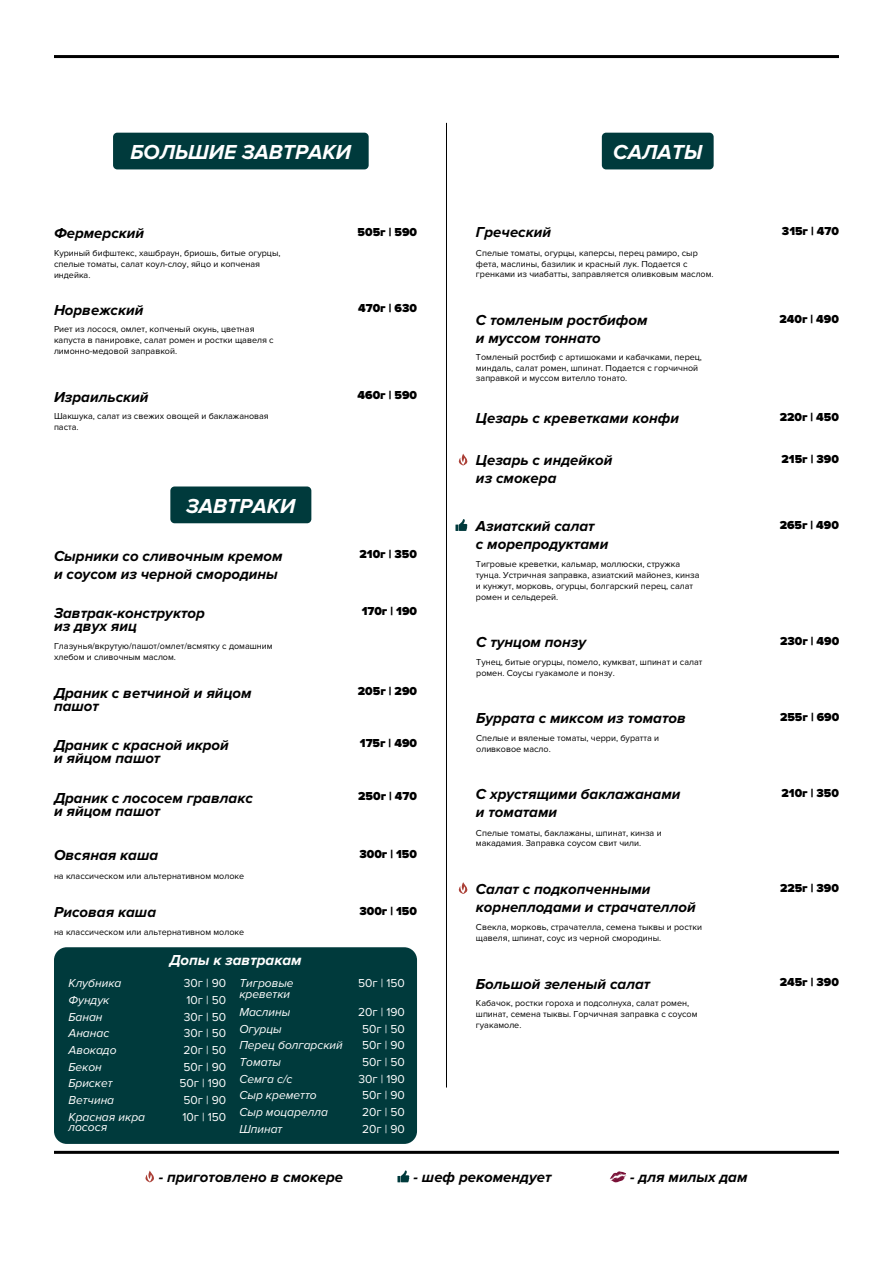
<style>
.page{position:relative;width:893px;height:1263px;background:#fff}
.page>*{position:absolute;margin:0;border:0;box-sizing:border-box;transform-origin:0 0}
.t1{font:italic 700 21px "Proxima Nova";color:#fff}
.t2{font:italic 700 15px/18px "Proxima Nova";color:#000}
.t3{font:italic 700 15px "Proxima Nova";color:#fff}
.t4{font:900 12px "Proxima Nova";color:#000}
.t5{font:italic 12px/16.6px "Proxima Nova";color:#fff}
.t6{font:12px/16.6px "Proxima Nova";color:#fff;text-align:justify}
.t7{font:9px/10.8px "Proxima Nova";color:#000}
</style>
<div class="page">
<svg style="left:145px;top:1170px;width:9px;height:12px"></svg>
<svg style="left:397px;top:1170px;width:12px;height:12px"></svg>
<svg style="left:610px;top:1171px;width:16px;height:11px"></svg>
<div style="left:170px;top:486px;width:141px;height:37px;background:#003a3c;border-radius:4px"></div>
<div style="left:54px;top:947px;width:363px;height:197px;background:#003a3c;border-radius:13px"></div>
<div style="left:113px;top:133px;width:256px;height:36px;background:#003a3c;border-radius:4px"></div>
<div style="left:602px;top:133px;width:112px;height:36px;background:#003a3c;border-radius:4px"></div>
<hr style="left:54px;top:55px;width:785px;height:3px;background:#000">
<hr style="left:54px;top:1151px;width:785px;height:3px;background:#000">
<hr style="left:446px;top:123px;width:1px;height:964px;background:#000">
<svg style="left:459px;top:454px;width:9px;height:11px"></svg>
<svg style="left:459px;top:882px;width:9px;height:12px"></svg>
<svg style="left:455px;top:519px;width:12px;height:12px"></svg>
<h1 class="t1" style="left:131px;top:140px;width:222px">БОЛЬШИЕ ЗАВТРАКИ</h1>
<h1 class="t1" style="left:613px;top:140px;width:90px">САЛАТЫ</h1>
<h2 class="t2" style="left:54px;top:225px;width:92px">Фермерский</h2>
<h3 class="t4" style="left:358px;top:225px;width:61px">505г | 590</h3>
<p class="t7" style="left:54px;top:248px;width:228px">Куриный бифштекс, хашбраун, бриошь, битые огурцы, спелые томаты, салат коул-слоу, яйцо и копченая индейка.</p>
<h2 class="t2" style="left:54px;top:301px;width:91px">Норвежский</h2>
<h3 class="t4" style="left:358px;top:301px;width:60px">470г | 630</h3>
<p class="t7" style="left:54px;top:324px;width:221px">Риет из лосося, омлет, копченый окунь, цветная капуста в панировке, салат ромен и ростки щавеля с лимонно-медовой заправкой.</p>
<h2 class="t2" style="left:54px;top:388px;width:96px">Израильский</h2>
<h3 class="t4" style="left:358px;top:388px;width:61px">460г | 590</h3>
<p class="t7" style="left:54px;top:411px;width:216px">Шакшука, салат из свежих овощей и баклажановая паста.</p>
<h1 class="t1" style="left:186px;top:494px;width:111px">ЗАВТРАКИ</h1>
<h2 class="t2" style="left:54px;top:547px;width:230px">Сырники со сливочным кремом и соусом из черной смородины</h2>
<h3 class="t4" style="left:360px;top:547px;width:59px">210г | 350</h3>
<h2 class="t2" style="left:54px;top:606px;width:152px;line-height:13.5px">Завтрак-конструктор из двух яиц</h2>
<h3 class="t4" style="left:362px;top:604px;width:57px">170г | 190</h3>
<p class="t7" style="left:54px;top:640px;width:220px">Глазунья/вкрутую/пашот/омлет/всмятку c домашним хлебом и сливочным маслом.</p>
<h2 class="t2" style="left:54px;top:686px;width:199px;line-height:13.5px">Драник с ветчиной и яйцом пашот</h2>
<h3 class="t4" style="left:358px;top:684px;width:61px">205г | 290</h3>
<h2 class="t2" style="left:54px;top:738px;width:176px;line-height:13.5px">Драник с красной икрой и яйцом пашот</h2>
<h3 class="t4" style="left:360px;top:736px;width:59px">175г | 490</h3>
<h2 class="t2" style="left:54px;top:791px;width:200px;line-height:13.5px">Драник с лососем гравлакс и яйцом пашот</h2>
<h3 class="t4" style="left:358px;top:789px;width:60px">250г | 470</h3>
<h2 class="t2" style="left:54px;top:847px;width:106px">Овсяная каша</h2>
<h3 class="t4" style="left:359px;top:847px;width:59px">300г | 150</h3>
<p class="t7" style="left:54px;top:870px;width:192px">на классическом или альтернативном молоке</p>
<h2 class="t2" style="left:54px;top:903px;width:104px">Рисовая каша</h2>
<h3 class="t4" style="left:359px;top:904px;width:59px">300г | 150</h3>
<p class="t7" style="left:54px;top:927px;width:192px">на классическом или альтернативном молоке</p>
<h2 class="t3" style="left:169px;top:952px;width:134px">Допы к завтракам</h2>
<h3 class="t6" style="left:184px;top:975px;width:44px">30г | 90</h3>
<h3 class="t6" style="left:358px;top:975px;width:48px">50г | 150</h3>
<h3 class="t5" style="left:68px;top:975px;width:54px">Клубника</h3>
<h3 class="t5" style="left:239px;top:978px;width:56px;line-height:10.5px">Тигровые креветки</h3>
<h3 class="t5" style="left:239px;top:1004px;width:105px">Маслины<br>Огурцы<br>Перец болгарский<br>Томаты<br>Семга с/с<br>Сыр креметто<br>Сыр моцарелла<br>Шпинат</h3>
<h3 class="t6" style="left:186px;top:992px;width:41px">10г | 50</h3>
<h3 class="t5" style="left:68px;top:992px;width:42px">Фундук</h3>
<h3 class="t6" style="left:358px;top:1004px;width:48px">20г | 190</h3>
<h3 class="t6" style="left:184px;top:1008px;width:44px">30г | 50</h3>
<h3 class="t5" style="left:68px;top:1008px;width:36px">Банан</h3>
<h3 class="t6" style="left:362px;top:1020px;width:44px">50г | 50</h3>
<h3 class="t6" style="left:184px;top:1025px;width:44px">30г | 50</h3>
<h3 class="t5" style="left:68px;top:1025px;width:42px">Ананас</h3>
<h3 class="t6" style="left:362px;top:1037px;width:44px">50г | 90</h3>
<h3 class="t6" style="left:184px;top:1042px;width:44px">20г | 50</h3>
<h3 class="t5" style="left:68px;top:1042px;width:50px">Авокадо</h3>
<h3 class="t6" style="left:362px;top:1054px;width:44px">50г | 50</h3>
<h3 class="t6" style="left:183px;top:1058px;width:44px">50г | 90</h3>
<h3 class="t5" style="left:68px;top:1058px;width:35px">Бекон</h3>
<h3 class="t6" style="left:358px;top:1070px;width:48px">30г | 190</h3>
<h3 class="t6" style="left:179px;top:1075px;width:48px">50г | 190</h3>
<h3 class="t5" style="left:68px;top:1075px;width:46px">Брискет</h3>
<h3 class="t6" style="left:362px;top:1087px;width:44px">50г | 90<br>20г | 50<br>20г | 90</h3>
<h3 class="t6" style="left:183px;top:1092px;width:44px">50г | 90</h3>
<h3 class="t5" style="left:68px;top:1092px;width:78px">Ветчина<br>Красная икра</h3>
<h3 class="t5" style="left:68px;top:1119px;width:40px">лосося</h3>
<h3 class="t6" style="left:182px;top:1108px;width:45px">10г | 150</h3>
<h2 class="t2" style="left:476px;top:224px;width:77px">Греческий</h2>
<p class="t7" style="left:476px;top:248px;width:239px">Спелые томаты, огурцы, каперсы, перец рамиро, сыр фета, маслины, базилик и красный лук. Подается с гренками из чиабатты, заправляется оливковым маслом.</p>
<h2 class="t2" style="left:476px;top:311px;width:173px">С томленым ростбифом и муссом тоннато</h2>
<p class="t7" style="left:476px;top:351px;width:228px">Томленый ростбиф с артишоками и кабачками, перец, миндаль, салат ромен, шпинат. Подается с горчичной заправкой и муссом вителло тонато.</p>
<h2 class="t2" style="left:476px;top:410px;width:205px">Цезарь с креветками конфи</h2>
<h2 class="t2" style="left:476px;top:452px;width:138px">Цезарь с индейкой из смокера</h2>
<h2 class="t2" style="left:476px;top:517px;width:134px">Азиатский салат<br>с морепродуктами</h2>
<p class="t7" style="left:476px;top:559px;width:225px">Тигровые креветки, кальмар, моллюски, стружка тунца. Устричная заправка, азиатский майонез, кинза и кунжут, морковь, огурцы, болгарский перец, салат ромен и сельдерей.</p>
<h2 class="t2" style="left:476px;top:634px;width:111px">С тунцом понзу</h2>
<p class="t7" style="left:476px;top:657px;width:228px">Тунец, битые огурцы, помело, кумкват, шпинат и салат ромен. Соусы гуакамоле и понзу.</p>
<h2 class="t2" style="left:476px;top:710px;width:211px">Буррата с миксом из томатов</h2>
<p class="t7" style="left:476px;top:733px;width:184px">Спелые и вяленые томаты, черри, буратта и оливковое масло.</p>
<h2 class="t2" style="left:476px;top:785px;width:206px">С хрустящими баклажанами и томатами</h2>
<p class="t7" style="left:476px;top:827px;width:187px">Спелые томаты, баклажаны, шпинат, кинза и макадамия. Заправка соусом свит чили.</p>
<h2 class="t2" style="left:476px;top:880px;width:221px">Салат с подкопченными корнеплодами и страчателлой</h2>
<p class="t7" style="left:476px;top:922px;width:228px">Свекла, морковь, страчателла, семена тыквы и ростки щавеля, шпинат, соус из черной смородины.</p>
<h2 class="t2" style="left:476px;top:975px;width:176px">Большой зеленый салат</h2>
<p class="t7" style="left:476px;top:998px;width:223px">Кабачок, ростки гороха и подсолнуха, салат ромен, шпинат, семена тыквы. Горчичная заправка с соусом гуакамоле.</p>
<h2 class="t2" style="left:159px;top:1169px;width:186px">- приготовлено в смокере</h2>
<h2 class="t2" style="left:414px;top:1169px;width:139px">- шеф рекомендует</h2>
<h2 class="t2" style="left:630px;top:1169px;width:119px">- для милых дам</h2>
<h3 class="t4" style="left:782px;top:224px;width:59px">315г | 470</h3>
<h3 class="t4" style="left:779px;top:312px;width:61px">240г | 490</h3>
<h3 class="t4" style="left:780px;top:410px;width:61px">220г | 450</h3>
<h3 class="t4" style="left:782px;top:452px;width:59px">215г | 390</h3>
<h3 class="t4" style="left:780px;top:518px;width:61px">265г | 490</h3>
<h3 class="t4" style="left:780px;top:634px;width:61px">230г | 490</h3>
<h3 class="t4" style="left:780px;top:710px;width:61px">255г | 690</h3>
<h3 class="t4" style="left:782px;top:786px;width:59px">210г | 350</h3>
<h3 class="t4" style="left:780px;top:881px;width:60px">225г | 390</h3>
<h3 class="t4" style="left:780px;top:975px;width:61px">245г | 390</h3>
</div>
